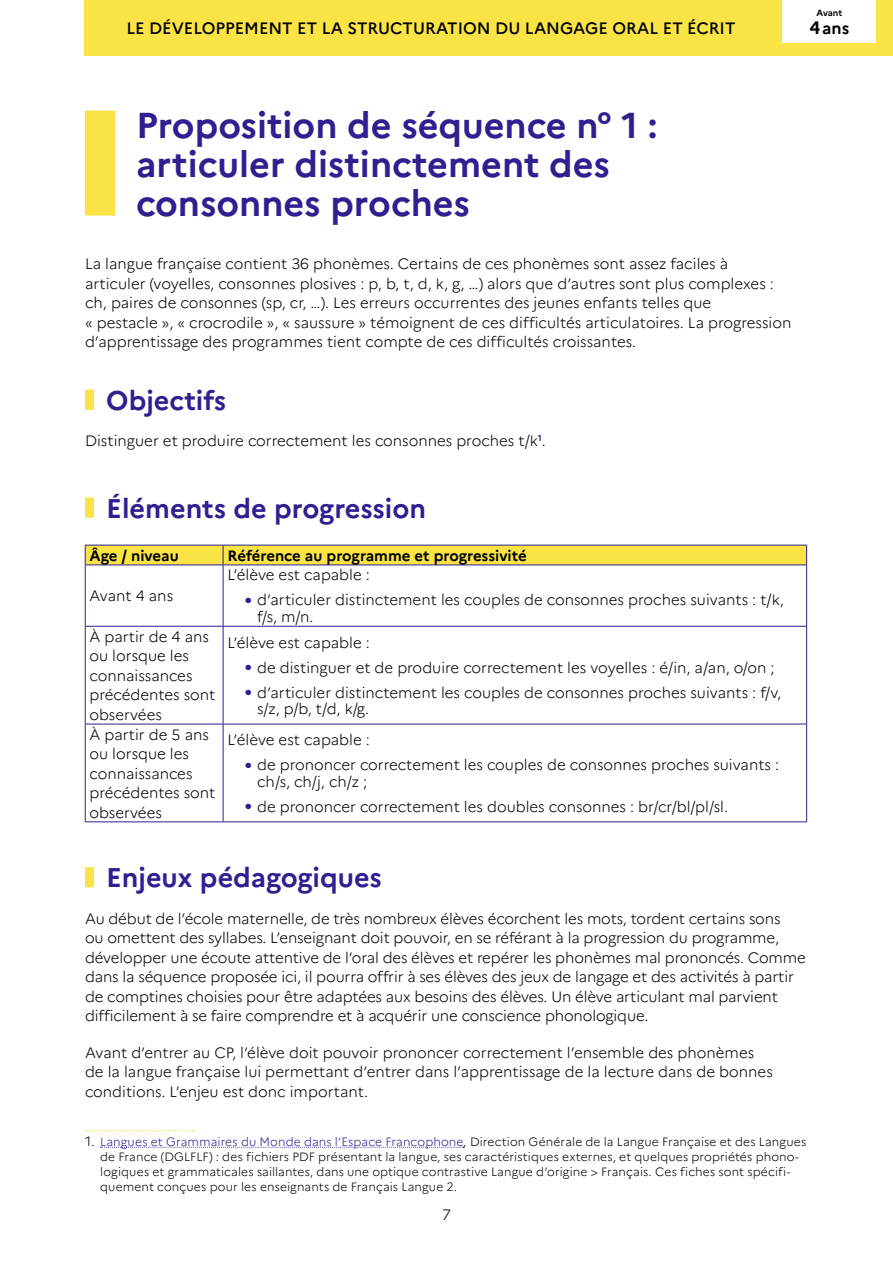
<style>
.page{position:relative;width:893px;height:1263px;background:#fff}
.page>*{position:absolute;margin:0;border:0;box-sizing:border-box;transform-origin:0 0}
.Titre_1{font:700 36px/39px "Marianne";color:#2e2090}
.Titre_2{font:700 27px "Marianne";color:#2e2090}
.t1{font:500 16.5px "Marianne";color:#000}
.t2{font:700 16.5px "Marianne";color:#000}
.Texte_courant{font:300 15px/19.5px "Marianne";color:#000}
.Texte_courant-2{font:700 15px "Marianne";color:#000}
.Notes_bas_de_page{font:300 12px/15px "Marianne";letter-spacing:.01em;color:#000}
.t3{font:700 9px "Marianne";letter-spacing:-.005em;color:#000}
.s1{font-size:18px}
.s2{font-size:25.5px;color:#2e2090}
.s3{font-size:13.5px}
.s4{color:#2e2090}
.s5{font-style:italic}
</style>
<div class="page">
<div style="left:85px;top:0;width:808px;height:55px;background:#fae445"></div>
<div style="left:84px;top:0;width:699px;height:55px;background:#fae445"></div>
<div style="left:783px;top:0;width:93px;height:42px;background:#fff"></div>
<div style="left:85px;top:111px;width:30px;height:105px;background:#fae445"></div>
<div style="left:85px;top:390px;width:9px;height:20px;background:#fae445"></div>
<div style="left:85px;top:497px;width:9px;height:21px;background:#fae445"></div>
<div style="left:85px;top:867px;width:9px;height:20px;background:#fae445"></div>
<svg style="left:85px;top:545px;width:722px;height:20px;background:#ecd74a"></svg>
<hr style="left:85px;top:565px;width:138px;height:1px;background:#2e2090">
<hr style="left:85px;top:565px;width:1px;height:61px;background:#2e2090">
<hr style="left:223px;top:565px;width:584px;height:1px;background:#2e2090">
<hr style="left:223px;top:565px;width:1px;height:61px;background:#2e2090">
<hr style="left:806px;top:565px;width:1px;height:61px;background:#2e2090">
<hr style="left:85px;top:626px;width:138px;height:1px;background:#2e2090">
<hr style="left:85px;top:626px;width:1px;height:98px;background:#2e2090">
<hr style="left:223px;top:626px;width:584px;height:1px;background:#2e2090">
<hr style="left:223px;top:626px;width:1px;height:98px;background:#2e2090">
<hr style="left:806px;top:626px;width:1px;height:98px;background:#2e2090">
<hr style="left:85px;top:724px;width:138px;height:1px;background:#2e2090">
<hr style="left:85px;top:724px;width:1px;height:98px;background:#2e2090">
<hr style="left:223px;top:724px;width:584px;height:1px;background:#2e2090">
<hr style="left:223px;top:724px;width:1px;height:98px;background:#2e2090">
<hr style="left:806px;top:724px;width:1px;height:98px;background:#2e2090">
<hr style="left:85px;top:822px;width:138px;height:1px;background:#2e2090">
<hr style="left:223px;top:822px;width:584px;height:1px;background:#2e2090">
<svg style="left:86px;top:1130px;width:107px;height:1px"></svg>
<svg style="left:100px;top:1147px;width:364px;height:1px"></svg>
<p class="t1" style="left:126px;top:18px;width:610px">LE DÉVELOPPEMENT ET LA STRUCTURATION DU LANGAGE ORAL ET ÉCRIT</p>
<p class="t3" style="left:816px;top:7px;width:27px">Avant</p>
<p class="t2" style="left:809px;top:18px;width:41px"><span class="s1">4</span>ans</p>
<h1 class="Titre_1" style="left:136px;top:105px;width:523px">Proposition de séquence n° 1 : articuler distinctement des consonnes proches</h1>
<p class="Texte_courant" style="left:85px;top:254px;width:708px">La langue française contient 36 phonèmes. Certains de ces phonèmes sont assez faciles à articuler (voyelles, consonnes plosives : p, b, t, d, k, g, …) alors que d’autres sont plus complexes : ch, paires de consonnes (sp, cr, …). Les erreurs occurrentes des jeunes enfants telles que<br>« pestacle », « crocrodile », « saussure » témoignent de ces difficultés articulatoires. La progression d’apprentissage des programmes tient compte de ces difficultés croissantes.</p>
<h2 class="Titre_2" style="left:106px;top:384px;width:121px">Objectifs</h2>
<p class="Texte_courant" style="left:85px;top:431px;width:462px">Distinguer et produire correctement les consonnes proches t/k<sup>1</sup>.</p>
<h2 class="Titre_2" style="left:106px;top:492px;width:321px">Éléments de progression</h2>
<p class="Texte_courant-2" style="left:90px;top:546px;width:91px">Âge / niveau</p>
<p class="Texte_courant-2" style="left:227px;top:546px;width:301px">Référence au programme et progressivité</p>
<p class="Texte_courant" style="left:90px;top:586px;width:85px">Avant 4 ans</p>
<p class="Texte_courant" style="left:227px;top:565px;width:144px">L’élève est capable :</p>
<p class="Texte_courant" style="left:257px;top:592px;width:528px;line-height:16.5px;text-indent:-13px"><span class="s2">•</span> d’articuler distinctement les couples de consonnes proches suivants : t/k, f/s, m/n.</p>
<p class="Texte_courant" style="left:90px;top:627px;width:128px">À partir de 4 ans ou lorsque les connaissances précédentes sont observées</p>
<p class="Texte_courant" style="left:227px;top:632px;width:144px">L’élève est capable :</p>
<p class="Texte_courant" style="left:244px;top:657px;width:532px"><span class="s2">•</span> de distinguer et de produire correctement les voyelles : é/in, a/an, o/on ;</p>
<p class="Texte_courant" style="left:257px;top:684px;width:526px;line-height:16.5px;text-indent:-13px"><span class="s2">•</span> d’articuler distinctement les couples de consonnes proches suivants : f/v, s/z, p/b, t/d, k/g.</p>
<p class="Texte_courant" style="left:90px;top:724px;width:128px">À partir de 5 ans ou lorsque les connaissances précédentes sont observées</p>
<p class="Texte_courant" style="left:227px;top:730px;width:144px">L’élève est capable :</p>
<p class="Texte_courant" style="left:257px;top:757px;width:524px;line-height:16.5px;text-indent:-13px"><span class="s2">•</span> de prononcer correctement les couples de consonnes proches suivants : ch/s, ch/j, ch/z ;</p>
<p class="Texte_courant" style="left:244px;top:797px;width:485px"><span class="s2">•</span> de prononcer correctement les doubles consonnes : br/cr/bl/pl/sl.</p>
<h2 class="Titre_2" style="left:106px;top:861px;width:277px">Enjeux pédagogiques</h2>
<p class="Texte_courant" style="left:85px;top:909px;width:722px">Au début de l’école maternelle, de très nombreux élèves écorchent les mots, tordent certains sons<br>ou omettent des syllabes. L’enseignant doit pouvoir, en se référant à la progression du programme, développer une écoute attentive de l’oral des élèves et repérer les phonèmes mal prononcés. Comme dans la séquence proposée ici, il pourra offrir à ses élèves des jeux de langage et des activités à partir de comptines choisies pour être adaptées aux besoins des élèves. Un élève articulant mal parvient difficilement à se faire comprendre et à acquérir une conscience phonologique.</p>
<p class="Texte_courant" style="left:85px;top:1043px;width:689px">Avant d’entrer au CP, l’élève doit pouvoir prononcer correctement l’ensemble des phonèmes de la langue française lui permettant d’entrer dans l’apprentissage de la lecture dans de bonnes conditions. L’enjeu est donc important.</p>
<p class="Notes_bas_de_page" style="left:100px;top:1134px;width:708px;text-indent:-15px"><span class="s3">1.</span> <span class="s4">Langues et Grammaires du Monde dans l’Espace Francophone</span><span class="s5">,</span> Direction Générale de la Langue Française et des Langues de France (DGLFLF) : des fichiers PDF présentant la langue, ses caractéristiques externes, et quelques propriétés phono&shy;logiques et grammaticales saillantes, dans une optique contrastive Langue d’origine &gt; Français. Ces fiches sont spécifi&shy;quement conçues pour les enseignants de Français Langue 2.</p>
<p class="Texte_courant" style="left:442px;top:1205px;width:10px">7</p>
</div>
